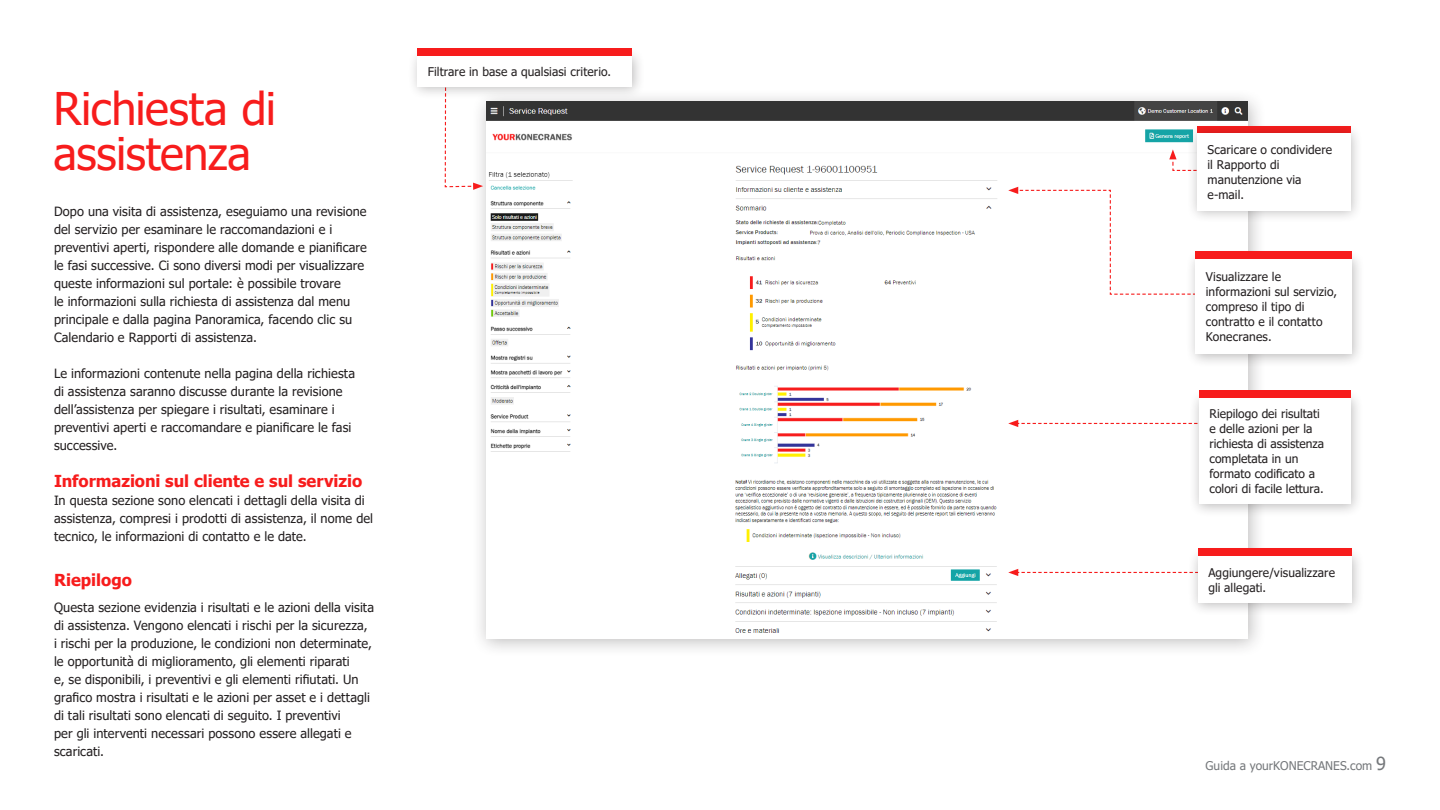
<style>
.page{position:relative;width:1440px;height:810px;background:#fff}
.page>*{position:absolute;margin:0;border:0;box-sizing:border-box;transform-origin:0 0}
.Headline_Inside{font:45px/45px "Tahoma";letter-spacing:-.01em;color:#f71c1c}
.Subhead_for_body_copy{font:700 16.5px "Tahoma";color:#f71c1c}
.Body_copy{font:12.75px/18px "Tahoma";letter-spacing:.005em;color:#231f20}
.Subhead_for_body_copy-2{font:12.75px/18px "Tahoma";letter-spacing:.005em;color:#231f20}
.Box_text{font:12px/15px "Tahoma";letter-spacing:.01em;color:#231f20}
.Table_body_copy{font:12px/15px "Tahoma";color:#231f20}
.t1{font:12px "Tahoma";color:#75787b}
.s1{font-size:18px}
</style>
<div class="page">
<div style="left:472px;top:88px;width:794px;height:570px;background:#231f20;opacity:.3"></div>
<img style="left:487px;top:101px;width:760px;height:537px">
<svg style="left:1008px;top:569px;width:180px;height:7px"></svg>
<svg style="left:1008px;top:420px;width:181px;height:7px"></svg>
<div style="left:1188px;top:546px;width:177px;height:70px;background:#231f20;opacity:.3"></div>
<div style="left:1198px;top:556px;width:153px;height:47px;background:#fff"></div>
<div style="left:1198px;top:548px;width:153px;height:8px;background:#f71c1c"></div>
<svg style="left:1008px;top:187px;width:258px;height:108px"></svg>
<div style="left:1185px;top:248px;width:179px;height:119px;background:#231f20;opacity:.3"></div>
<div style="left:1195px;top:258px;width:156px;height:96px;background:#fff"></div>
<div style="left:1195px;top:251px;width:156px;height:7px;background:#f71c1c"></div>
<div style="left:1189px;top:388px;width:174px;height:129px;background:#231f20;opacity:.3"></div>
<div style="left:1199px;top:398px;width:151px;height:106px;background:#fff"></div>
<div style="left:1199px;top:391px;width:151px;height:7px;background:#f71c1c"></div>
<svg style="left:444px;top:100px;width:39px;height:90px"></svg>
<div style="left:407px;top:46px;width:238px;height:54px;background:#231f20;opacity:.3"></div>
<div style="left:417px;top:56px;width:215px;height:30px;background:#fff"></div>
<div style="left:417px;top:49px;width:215px;height:7px;background:#f71c1c"></div>
<svg style="left:1169px;top:149px;width:18px;height:23px"></svg>
<div style="left:1187px;top:123px;width:176px;height:100px;background:#231f20;opacity:.3"></div>
<div style="left:1197px;top:133px;width:153px;height:77px;background:#fff"></div>
<p class="Headline_Inside" style="left:53px;top:89px;width:224px">Richiesta di assistenza</p>
<p class="Body_copy" style="left:54px;top:203px;width:314px">Dopo una visita di assistenza, eseguiamo una revisione del servizio per esaminare le raccomandazioni e i preventivi aperti, rispondere alle domande e pianificare le fasi successive. Ci sono diversi modi per visualizzare queste informazioni sul portale: è possibile trovare<br>le informazioni sulla richiesta di assistenza dal menu principale e dalla pagina Panoramica, facendo clic su Calendario e Rapporti di assistenza.</p>
<p class="Body_copy" style="left:54px;top:365px;width:303px">Le informazioni contenute nella pagina della richiesta di assistenza saranno discusse durante la revisione dell’assistenza per spiegare i risultati, esaminare i preventivi aperti e raccomandare e pianificare le fasi successive.</p>
<p class="Subhead_for_body_copy" style="left:54px;top:469px;width:310px">Informazioni sul cliente e sul servizio</p>
<p class="Subhead_for_body_copy-2" style="left:54px;top:492px;width:321px">In questa sezione sono elencati i dettagli della visita di assistenza, compresi i prodotti di assistenza, il nome del tecnico, le informazioni di contatto e le date.</p>
<p class="Subhead_for_body_copy" style="left:54px;top:568px;width:79px">Riepilogo</p>
<p class="Body_copy" style="left:54px;top:599px;width:322px">Questa sezione evidenzia i risultati e le azioni della visita di assistenza. Vengono elencati i rischi per la sicurezza,<br>i rischi per la produzione, le condizioni non determinate, le opportunità di miglioramento, gli elementi riparati<br>e, se disponibili, i preventivi e gli elementi rifiutati. Un grafico mostra i risultati e le azioni per asset e i dettagli di tali risultati sono elencati di seguito. I preventivi<br>per gli interventi necessari possono essere allegati e scaricati.</p>
<p class="Box_text" style="left:428px;top:65px;width:185px">Filtrare in base a qualsiasi criterio.</p>
<p class="Box_text" style="left:1207px;top:143px;width:126px">Scaricare o condividere il Rapporto di manutenzione via e-mail.</p>
<p class="Box_text" style="left:1206px;top:270px;width:133px">Visualizzare le informazioni sul servizio, compreso il tipo di contratto e il contatto<br>Konecranes.</p>
<p class="Table_body_copy" style="left:1209px;top:407px;width:116px">Riepilogo dei risultati e delle azioni per la richiesta di assistenza completata in un formato codificato a colori di facile lettura.</p>
<p class="Box_text" style="left:1208px;top:565px;width:128px">Aggiungere/visualizzare gli allegati.</p>
<p class="t1" style="left:1205px;top:757px;width:182px">Guida a yourKONECRANES.com <span class="s1">9</span></p>
</div>
